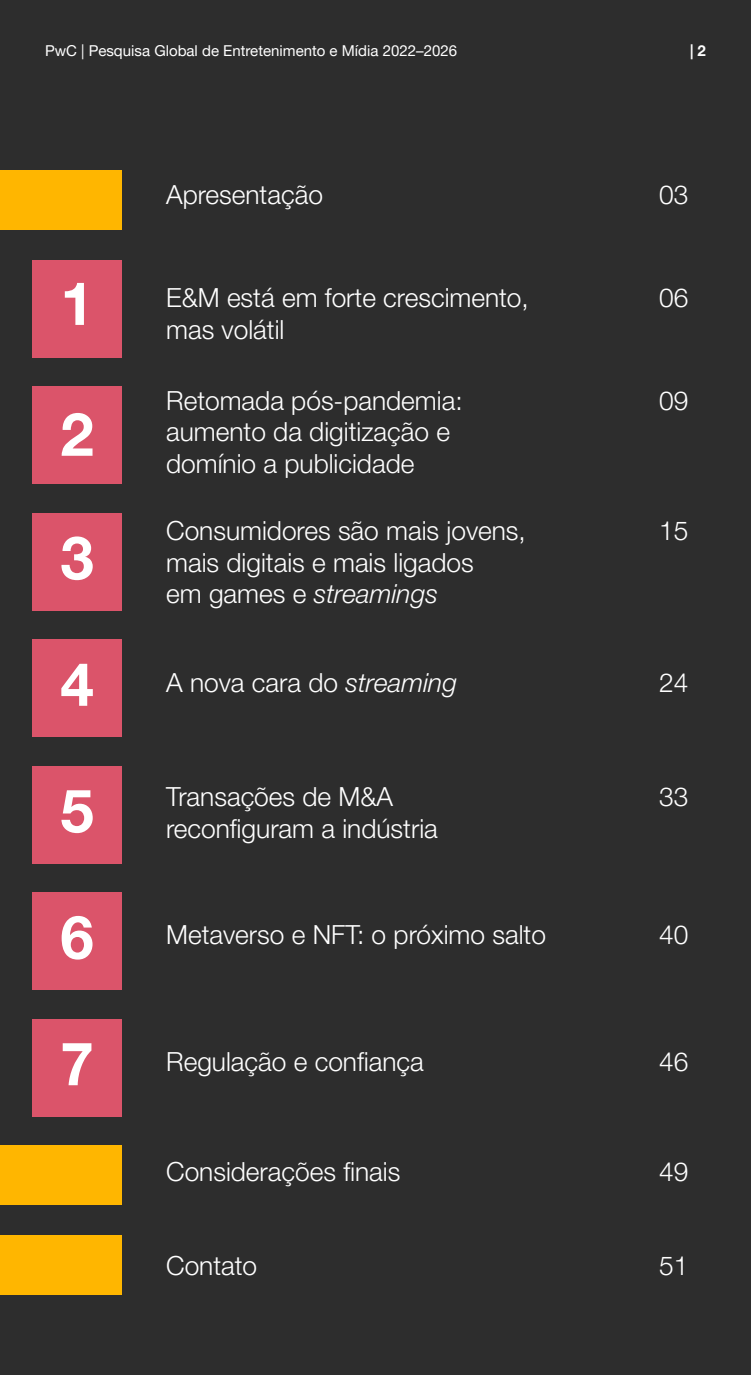
<style>
.page{position:relative;width:751px;height:1375px;background:#fff}
.page>*{position:absolute;margin:0;border:0;box-sizing:border-box;transform-origin:0 0}
.t1{font:700 60px/126.5px "Helvetica Neue LT Pro";color:#fff}
.t2{font:300 26.25px/31.5px "Helvetica Neue LT Pro";color:#fff}
.t3{font:15px "Helvetica Neue LT Pro";color:#fff}
.t4{font:700 15px "Helvetica Neue LT Pro";color:#fff}
.s1{font-style:italic}
</style>
<div class="page">
<div style="left:0;top:0;width:750px;height:1375px;background:#2d2d2d"></div>
<div style="left:0;top:170px;width:121px;height:59px;background:#ffb600"></div>
<div style="left:32px;top:260px;width:89px;height:98px;background:#db546a"></div>
<div style="left:32px;top:386px;width:89px;height:98px;background:#db546a"></div>
<div style="left:32px;top:513px;width:89px;height:98px;background:#db546a"></div>
<div style="left:32px;top:639px;width:89px;height:98px;background:#db546a"></div>
<div style="left:32px;top:766px;width:89px;height:98px;background:#db546a"></div>
<div style="left:32px;top:892px;width:89px;height:98px;background:#db546a"></div>
<div style="left:32px;top:1019px;width:89px;height:98px;background:#db546a"></div>
<div style="left:0;top:1145px;width:121px;height:59px;background:#ffb600"></div>
<div style="left:0;top:1236px;width:121px;height:59px;background:#ffb600"></div>
<p class="t3" style="left:45px;top:41px;width:413px">PwC | Pesquisa Global de Entretenimento e Mídia 2022–2026</p>
<p class="t4" style="left:689px;top:41px;width:17px">| 2</p>
<h1 class="t1" style="left:60px;top:237px;width:35px;line-height:130.9px">1<br>2</h1>
<h1 class="t1" style="left:60px;top:493px;width:35px;text-align:justify">3<br>4<br>5<br>6<br>7</h1>
<p class="t2" style="left:166px;top:179px;width:158px">Apresentação</p>
<p class="t2" style="left:658px;top:179px;width:31px">03</p>
<p class="t2" style="left:166px;top:282px;width:364px">E&amp;M está em forte crescimento,</p>
<p class="t2" style="left:658px;top:282px;width:31px">06</p>
<p class="t2" style="left:166px;top:313px;width:120px">mas volátil</p>
<p class="t2" style="left:166px;top:384px;width:298px">Retomada pós-pandemia:</p>
<p class="t2" style="left:658px;top:384px;width:31px">09</p>
<p class="t2" style="left:166px;top:416px;width:285px">aumento da digitização e domínio a publicidade</p>
<p class="t2" style="left:166px;top:514px;width:361px">Consumidores são mais jovens,</p>
<p class="t2" style="left:658px;top:514px;width:31px">15</p>
<p class="t2" style="left:166px;top:546px;width:309px">mais digitais e mais ligados em games e <span class="s1">streamings</span></p>
<p class="t2" style="left:166px;top:666px;width:292px">A nova cara do <span class="s1">streaming</span></p>
<p class="t2" style="left:658px;top:666px;width:31px">24</p>
<p class="t2" style="left:166px;top:781px;width:228px">Transações de M&amp;A</p>
<p class="t2" style="left:658px;top:781px;width:31px">33</p>
<p class="t2" style="left:166px;top:812px;width:273px">reconfiguram a indústria</p>
<p class="t2" style="left:166px;top:918px;width:381px">Metaverso e NFT: o próximo salto</p>
<p class="t2" style="left:658px;top:918px;width:31px">40</p>
<p class="t2" style="left:166px;top:1046px;width:259px">Regulação e confiança</p>
<p class="t2" style="left:658px;top:1046px;width:31px">46</p>
<p class="t2" style="left:166px;top:1156px;width:235px">Considerações finais</p>
<p class="t2" style="left:658px;top:1156px;width:31px">49</p>
<p class="t2" style="left:166px;top:1249px;width:92px">Contato</p>
<p class="t2" style="left:658px;top:1249px;width:31px">51</p>
</div>
